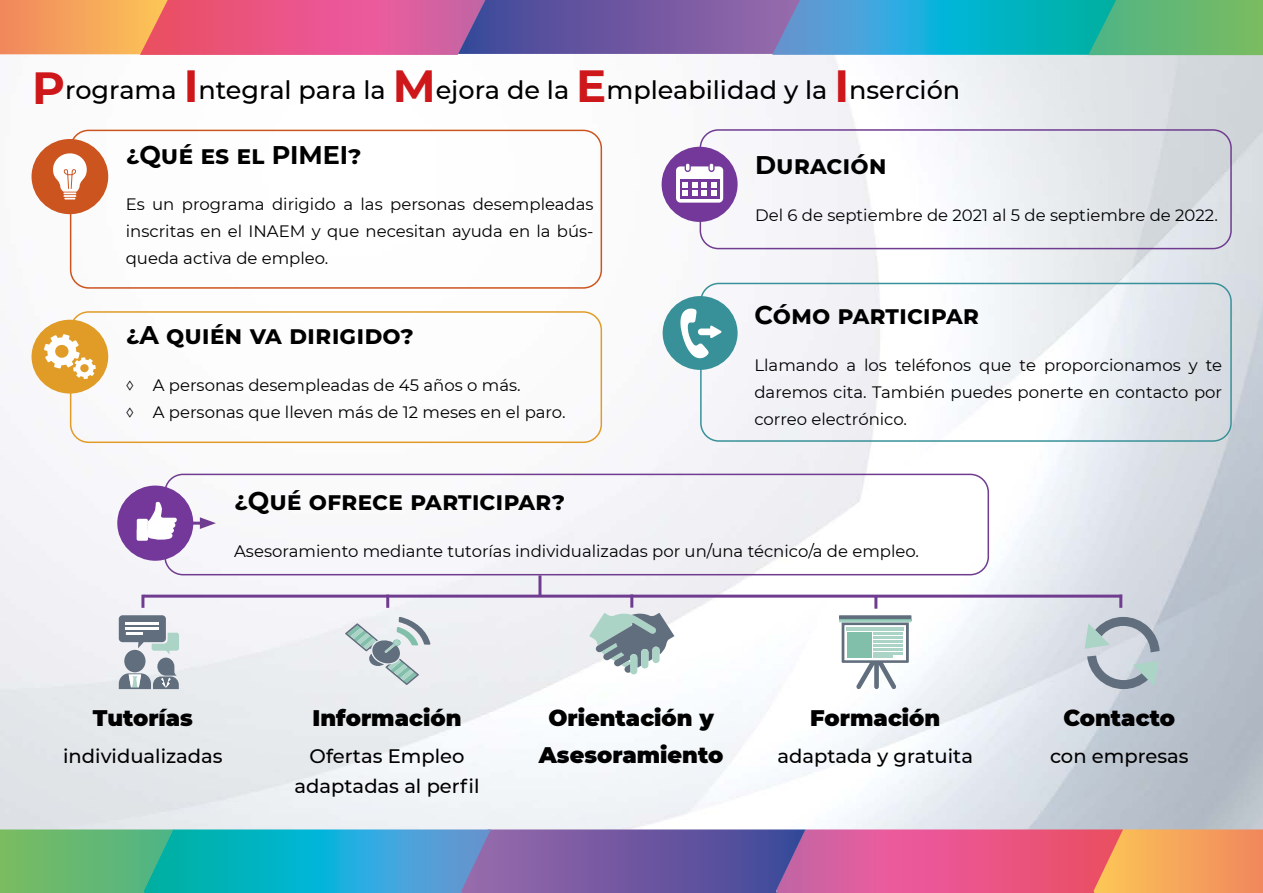
<style>
.page{position:relative;width:1263px;height:893px;background:#fff}
.page>*{position:absolute;margin:0;border:0;box-sizing:border-box;transform-origin:0 0}
.t1{font:700 25.5px "Montserrat";color:#000}
.t2{font:500 25.5px "Montserrat";color:#000}
.t3{font:900 22.5px/37.5px "Montserrat";color:#000;text-align:center}
.t4{font:500 19.5px/30px "Montserrat";color:#000;text-align:center}
.t5{font:16.5px/27px "Montserrat";color:#000;text-align:justify}
.s1{font-weight:700;font-size:45px;color:#cd171a}
</style>
<div class="page">
<img style="left:0;top:55px;width:1263px;height:774px">
<hr style="left:189px;top:522px;width:17px;height:3px;background:#6f3c90">
<svg style="left:200px;top:517px;width:16px;height:12px"></svg>
<svg style="left:0;top:0;width:1263px;height:55px;background:#888398"></svg>
<svg style="left:0;top:829px;width:1263px;height:64px;background:#888398"></svg>
<svg style="left:119px;top:615px;width:60px;height:74px"></svg>
<svg style="left:839px;top:615px;width:72px;height:74px"></svg>
<svg style="left:589px;top:613px;width:85px;height:61px"></svg>
<svg style="left:345px;top:617px;width:85px;height:68px;background:#c8d3d6"></svg>
<svg style="left:1085px;top:617px;width:74px;height:72px;background:#b1bcc4"></svg>
<hr style="left:144px;top:595px;width:978px;height:3px;background:#6f3c90">
<svg style="left:141px;top:595px;width:3px;height:13px"></svg>
<svg style="left:386px;top:597px;width:3px;height:11px"></svg>
<hr style="left:630px;top:594px;width:3px;height:14px;background:#6f3c90">
<hr style="left:874px;top:595px;width:3px;height:14px;background:#6f3c90">
<svg style="left:1119px;top:597px;width:3px;height:11px"></svg>
<hr style="left:538px;top:575px;width:3px;height:21px;background:#6f3c90">
<div style="left:70px;top:130px;width:532px;height:159px;border:2px solid #cc541f;border-radius:18px"></div>
<div style="left:32px;top:139px;width:76px;height:75px;background:#cc541f;border-radius:50%"></div>
<svg style="left:53px;top:153px;width:34px;height:47px"></svg>
<div style="left:70px;top:311px;width:532px;height:132px;border:2px solid #e09c26;border-radius:18px"></div>
<div style="left:32px;top:320px;width:76px;height:74px;background:#e09c26;border-radius:50%"></div>
<svg style="left:44px;top:334px;width:52px;height:45px"></svg>
<div style="left:700px;top:129px;width:532px;height:120px;border:2px solid #6f3c90;border-radius:18px"></div>
<div style="left:662px;top:147px;width:76px;height:75px;background:#733899;border-radius:50%"></div>
<svg style="left:676px;top:164px;width:47px;height:39px"></svg>
<div style="left:700px;top:283px;width:532px;height:159px;border:2px solid #389199;border-radius:18px"></div>
<div style="left:663px;top:296px;width:75px;height:74px;background:#389199;border-radius:50%"></div>
<svg style="left:680px;top:308px;width:42px;height:51px"></svg>
<div style="left:164px;top:474px;width:825px;height:101px;border:2px solid #6f3c90;border-radius:18px"></div>
<div style="left:117px;top:486px;width:76px;height:75px;background:#733899;border-radius:50%"></div>
<svg style="left:137px;top:502px;width:40px;height:39px"></svg>
<h1 class="t2" style="left:32px;top:72px;width:929px"><span class="s1">P</span>rograma <span class="s1">I</span>ntegral para la <span class="s1">M</span>ejora de la <span class="s1">E</span>mpleabilidad y la <span class="s1">I</span>nserción</h1>
<h1 class="t1" style="left:126px;top:136px;width:238px">¿Qué es el PIMEI?</h1>
<p class="t5" style="left:126px;top:191px;width:469px">Es un programa dirigido a las personas desempleadas inscritas en el INAEM y que necesitan ayuda en la bús&shy;queda activa de empleo.</p>
<h1 class="t1" style="left:126px;top:317px;width:290px">¿A quién va dirigido?</h1>
<p class="t5" style="left:126px;top:371px;width:441px">◊ A personas desempleadas de 45 años o más.<br>◊ A personas que lleven más de 12 meses en el paro.</p>
<h1 class="t1" style="left:755px;top:147px;width:133px">Duración</h1>
<p class="t5" style="left:755px;top:201px;width:464px">Del 6 de septiembre de 2021 al 5 de septiembre de 2022.</p>
<h1 class="t1" style="left:754px;top:296px;width:226px">Cómo participar</h1>
<p class="t5" style="left:754px;top:351px;width:469px">Llamando a los teléfonos que te proporcionamos y te daremos cita. También puedes ponerte en contacto por correo electrónico.</p>
<h1 class="t1" style="left:234px;top:483px;width:333px">¿Qué ofrece participar?</h1>
<p class="t5" style="left:234px;top:537px;width:686px">Asesoramiento mediante tutorías individualizadas por un/una técnico/a de empleo.</p>
<h2 class="t3" style="left:93px;top:698px;width:102px">Tutorías</h2>
<p class="t4" style="left:63px;top:741px;width:161px">individualizadas</p>
<h2 class="t3" style="left:313px;top:698px;width:150px">Información</h2>
<p class="t4" style="left:295px;top:741px;width:186px">Ofertas Empleo adaptadas al perfil</p>
<h2 class="t3" style="left:539px;top:698px;width:186px">Orientación y<br>Asesoramiento</h2>
<h2 class="t3" style="left:810px;top:698px;width:132px">Formación</h2>
<p class="t4" style="left:777px;top:741px;width:197px">adaptada y gratuita</p>
<h2 class="t3" style="left:1063px;top:698px;width:113px">Contacto</h2>
<p class="t4" style="left:1050px;top:741px;width:140px">con empresas</p>
</div>
